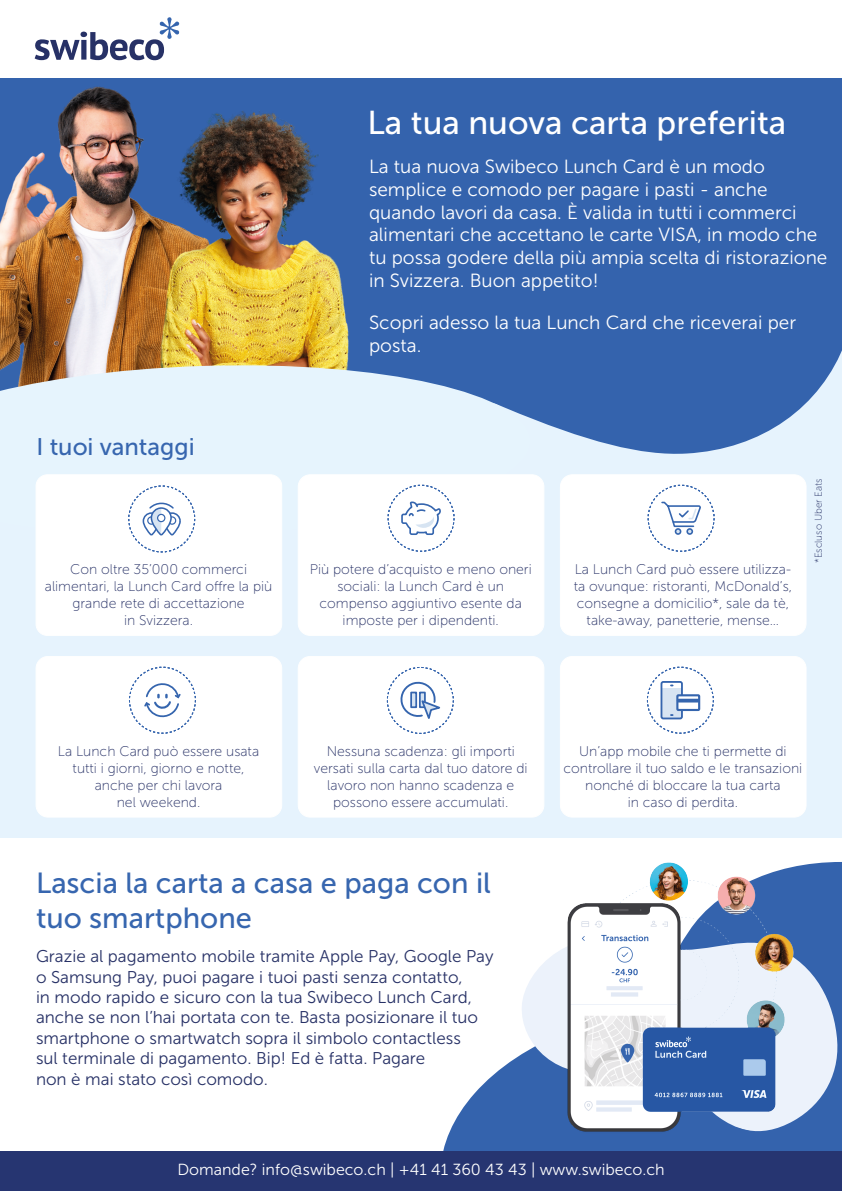
<style>
.page{position:relative;width:842px;height:1191px;background:#fff}
.page>*{position:absolute;margin:0;border:0;box-sizing:border-box;transform-origin:0 0}
.t1{font:33px "Museo Sans 500";color:#fff}
.t2{font:29px/34.8px "Museo Sans 500";color:#3766af}
.t3{font:24px "Museo Sans 500";color:#3766af}
.t4{font:19px/22.8px "Museo Sans 300";color:#fff}
.t5{font:17px/20.4px "Museo Sans 300";color:#273166}
.t6{font:16px "Museo Sans 300";color:#fff}
.t7{font:14px/16.8px "Museo Sans 100";color:#273166;text-align:center}
.t8{font:10px "Museo Sans 100";color:#273166}
</style>
<div class="page">
<div style="left:0;top:324px;width:842px;height:513px;background:#e6f3fd"></div>
<svg style="left:506px;top:255px;width:336px;height:199px;background:#4671b5"></svg>
<div style="left:351px;top:78px;width:155px;height:282px;background:#3463ad"></div>
<div style="left:395px;top:78px;width:447px;height:177px;background:#3463ad"></div>
<img style="left:0;top:57px;width:351px;height:303px">
<svg style="left:0;top:360px;width:532px;height:123px"></svg>
<svg style="left:35px;top:17px;width:144px;height:43px"></svg>
<svg style="left:440px;top:862px;width:402px;height:290px"></svg>
<svg style="left:520px;top:916px;width:321px;height:225px;background:#7a99ca"></svg>
<img style="left:523px;top:862px;width:289px;height:279px">
<div style="left:0;top:1152px;width:842px;height:39px;background:#263571"></div>
<div style="left:560px;top:656px;width:246px;height:161px;background:#fff;border-radius:12px"></div>
<div style="left:560px;top:656px;width:246px;height:161px;border:1px solid #fff;border-radius:12px"></div>
<div style="left:560px;top:475px;width:246px;height:160px;background:#fff;border-radius:12px"></div>
<div style="left:560px;top:474px;width:246px;height:162px;border:1px solid #fff;border-radius:12px"></div>
<div style="left:298px;top:656px;width:246px;height:161px;background:#fff;border-radius:12px"></div>
<div style="left:298px;top:656px;width:246px;height:161px;border:1px solid #fff;border-radius:12px"></div>
<div style="left:298px;top:475px;width:246px;height:160px;background:#fff;border-radius:12px"></div>
<div style="left:298px;top:474px;width:246px;height:162px;border:1px solid #fff;border-radius:12px"></div>
<div style="left:36px;top:475px;width:246px;height:160px;background:#fff;border-radius:11px"></div>
<div style="left:36px;top:474px;width:246px;height:162px;border:1px solid #fff;border-radius:11px"></div>
<div style="left:36px;top:656px;width:246px;height:161px;background:#fff;border-radius:12px"></div>
<div style="left:36px;top:656px;width:246px;height:161px;border:1px solid #fff;border-radius:12px"></div>
<div style="left:388px;top:485px;width:66px;height:66px;border:1px dashed #3565ae;border-radius:50%"></div>
<div style="left:648px;top:485px;width:66px;height:66px;border:1px dashed #3565ae;border-radius:50%"></div>
<div style="left:129px;top:667px;width:67px;height:66px;border:1px dashed #3565ae;border-radius:50%"></div>
<div style="left:387px;top:667px;width:66px;height:66px;border:1px dashed #3565ae;border-radius:50%"></div>
<div style="left:647px;top:667px;width:66px;height:66px;border:1px dashed #3565ae;border-radius:50%"></div>
<div style="left:129px;top:486px;width:66px;height:66px;border:1px dashed #3565ae;border-radius:50%"></div>
<svg style="left:143px;top:502px;width:38px;height:34px"></svg>
<div style="left:158px;top:514px;width:7px;height:7px;background:#fff;border-radius:50%"></div>
<div style="left:157px;top:514px;width:8px;height:8px;border:1px solid #3565ae;border-radius:50%"></div>
<svg style="left:401px;top:501px;width:40px;height:34px"></svg>
<div style="left:675px;top:528px;width:6px;height:7px;border:2px solid #3565ae;border-radius:50%"></div>
<div style="left:686px;top:528px;width:7px;height:7px;border:2px solid #3565ae;border-radius:50%"></div>
<svg style="left:661px;top:501px;width:40px;height:33px"></svg>
<div style="left:660px;top:681px;width:23px;height:38px;border:2px solid #3565ae;border-radius:2px"></div>
<svg style="left:661px;top:684px;width:21px;height:34px"></svg>
<div style="left:677px;top:695px;width:22px;height:15px;background:#fff"></div>
<div style="left:676px;top:694px;width:24px;height:17px;border:2px solid #3565ae"></div>
<svg style="left:679px;top:698px;width:19px;height:4px"></svg>
<svg style="left:400px;top:682px;width:40px;height:37px"></svg>
<svg style="left:144px;top:683px;width:37px;height:34px"></svg>
<p class="t3" style="left:37px;top:433px;width:160px">I tuoi vantaggi</p>
<p class="t7" style="left:70px;top:561px;width:178px">Con oltre 35’000 commerci</p>
<p class="t7" style="left:45px;top:578px;width:229px">alimentari, la Lunch Card offre la più grande rete di accettazione</p>
<p class="t7" style="left:124px;top:612px;width:70px">in Svizzera.</p>
<p class="t1" style="left:367px;top:104px;width:420px">La tua nuova carta preferita</p>
<p class="t4" style="left:369px;top:155px;width:397px">La tua nuova Swibeco Lunch Card è un modo</p>
<p class="t4" style="left:369px;top:178px;width:400px">semplice e comodo per pagare i pasti - anche</p>
<p class="t4" style="left:369px;top:201px;width:460px">quando lavori da casa. È valida in tutti i commerci alimentari che accettano le carte VISA, in modo che tu possa godere della più ampia scelta di ristorazione in Svizzera. Buon appetito!</p>
<p class="t4" style="left:369px;top:311px;width:429px">Scopri adesso la tua Lunch Card che riceverai per posta.</p>
<p class="t7" style="left:310px;top:561px;width:223px">Più potere d’acquisto e meno oneri sociali: la Lunch Card è un</p>
<p class="t7" style="left:320px;top:595px;width:204px">compenso aggiuntivo esente da</p>
<p class="t7" style="left:343px;top:612px;width:158px">imposte per i dipendenti.</p>
<p class="t7" style="left:574px;top:561px;width:220px">La Lunch Card può essere utilizza&shy;ta ovunque: ristoranti, McDonald’s, consegne a domicilio*, sale da tè, take-away, panetterie, mense…</p>
<p class="t8" style="left:813px;top:563px;width:86px;rotate:-90deg">*Escluso Uber Eats</p>
<p class="t7" style="left:58px;top:743px;width:203px">La Lunch Card può essere usata</p>
<p class="t7" style="left:73px;top:760px;width:173px">tutti i giorni, giorno e notte,</p>
<p class="t7" style="left:95px;top:776px;width:129px">anche per chi lavora</p>
<p class="t7" style="left:117px;top:793px;width:85px">nel weekend.</p>
<p class="t7" style="left:327px;top:743px;width:190px">Nessuna scadenza: gli importi</p>
<p class="t7" style="left:314px;top:760px;width:215px">versati sulla carta dal tuo datore di</p>
<p class="t7" style="left:327px;top:776px;width:188px">lavoro non hanno scadenza e</p>
<p class="t7" style="left:333px;top:793px;width:177px">possono essere accumulati.</p>
<p class="t7" style="left:564px;top:743px;width:240px">Un’app mobile che ti permette di controllare il tuo saldo e le transazioni nonché di bloccare la tua carta</p>
<p class="t7" style="left:628px;top:793px;width:112px">in caso di perdita.</p>
<p class="t2" style="left:36px;top:865px;width:456px">Lascia la carta a casa e paga con il tuo smartphone</p>
<p class="t5" style="left:36px;top:946px;width:459px">Grazie al pagamento mobile tramite Apple Pay, Google Pay o Samsung Pay, puoi pagare i tuoi pasti senza contatto,<br>in modo rapido e sicuro con la tua Swibeco Lunch Card, anche se non l’hai portata con te. Basta posizionare il tuo smartphone o smartwatch sopra il simbolo contactless</p>
<p class="t5" style="left:36px;top:1048px;width:391px">sul terminale di pagamento. Bip! Ed è fatta. Pagare</p>
<p class="t5" style="left:36px;top:1068px;width:233px">non è mai stato così comodo.</p>
<p class="t6" style="left:177px;top:1161px;width:489px">Domande? info@swibeco.ch | +41 41 360 43 43 | www.swibeco.ch</p>
</div>
